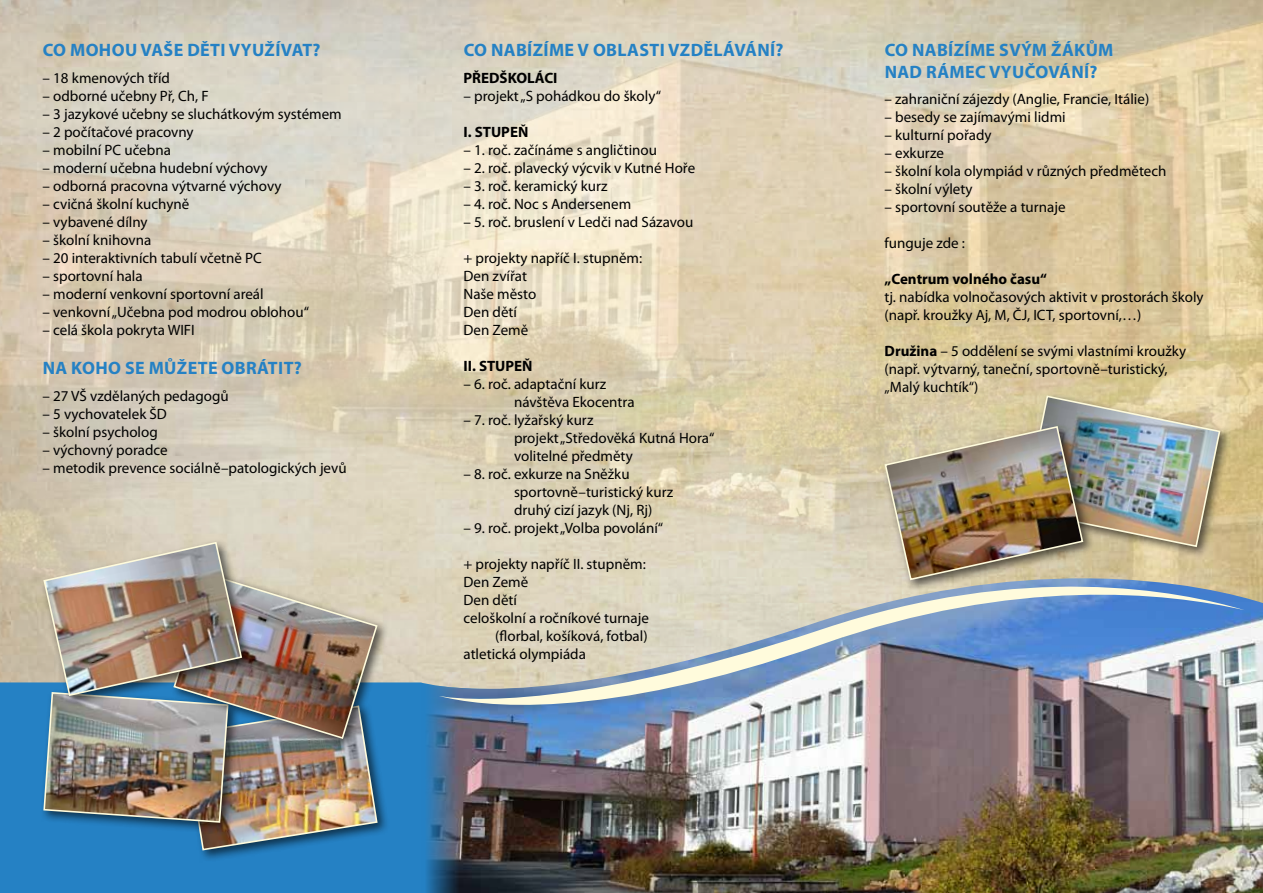
<style>
.page{position:relative;width:1263px;height:893px;background:#fff}
.page>*{position:absolute;margin:0;border:0;box-sizing:border-box;transform-origin:0 0}
.t1{font:700 18px/21.6px "Myriad Pro";letter-spacing:.02em;color:#2581c4}
.t2{font:15px/18px "Myriad Pro";color:#000}
.t3{font:700 15px "Myriad Pro";color:#000}
.s1{font-weight:700}
</style>
<div class="page">
<img style="left:0;top:0;width:1263px;height:682px">
<div style="left:0;top:682px;width:421px;height:211px;background:#2581c4"></div>
<img style="left:421px;top:578px;width:842px;height:315px">
<img style="left:438px;top:562px;width:807px;height:160px">
<div style="left:180px;top:702px;width:209px;height:160px;background:#000;opacity:.6"></div>
<div style="left:170px;top:571px;width:219px;height:179px;background:#000;opacity:.6"></div>
<div style="left:40px;top:538px;width:214px;height:170px;background:#000;opacity:.6"></div>
<img style="left:42px;top:541px;width:337px;height:310px">
<div style="left:1019px;top:392px;width:213px;height:167px;background:#000;opacity:.6"></div>
<div style="left:881px;top:422px;width:214px;height:170px;background:#000;opacity:.6"></div>
<img style="left:883px;top:394px;width:338px;height:187px">
<p class="t1" style="left:43px;top:39px;width:42px">CO MOHOU</p>
<p class="t1" style="left:141px;top:39px;width:12px">VAŠE</p>
<p class="t1" style="left:187px;top:39px;width:10px">DĚTI</p>
<p class="t1" style="left:229px;top:39px;width:34px">VYUŽÍVAT</p>
<p class="t1" style="left:312px;top:39px;width:10px">?</p>
<p class="t2" style="left:43px;top:68px;width:129px">– 18 kmenových tříd</p>
<p class="t2" style="left:43px;top:86px;width:168px">– odborné učebny Př, Ch, F</p>
<p class="t2" style="left:43px;top:104px;width:301px">– 3 jazykové učebny se sluchátkovým systémem</p>
<p class="t2" style="left:43px;top:122px;width:153px">– 2 počítačové pracovny</p>
<p class="t2" style="left:43px;top:140px;width:130px">– mobilní PC učebna</p>
<p class="t2" style="left:43px;top:158px;width:227px">– moderní učebna hudební výchovy</p>
<p class="t2" style="left:43px;top:176px;width:241px">– odborná pracovna výtvarné výchovy</p>
<p class="t2" style="left:43px;top:194px;width:148px">– cvičná školní kuchyně</p>
<p class="t2" style="left:43px;top:212px;width:107px">– vybavené dílny</p>
<p class="t2" style="left:43px;top:230px;width:110px">– školní knihovna</p>
<p class="t2" style="left:43px;top:248px;width:221px">– 20 interaktivních tabulí včetně PC</p>
<p class="t2" style="left:43px;top:266px;width:102px">– sportovní hala</p>
<p class="t2" style="left:43px;top:284px;width:223px">– moderní venkovní sportovní areál</p>
<p class="t2" style="left:43px;top:302px;width:268px">– venkovní „Učebna pod modrou oblohou“</p>
<p class="t2" style="left:43px;top:320px;width:154px">– celá škola pokryta WIFI</p>
<p class="t1" style="left:43px;top:357px;width:42px">NA KOHO</p>
<p class="t1" style="left:125px;top:357px;width:36px">SE MŮŽETE</p>
<p class="t1" style="left:222px;top:357px;width:12px">OBRÁTIT</p>
<p class="t1" style="left:294px;top:357px;width:10px">?</p>
<p class="t2" style="left:43px;top:386px;width:188px">– 27 VŠ vzdělaných pedagogů</p>
<p class="t2" style="left:43px;top:404px;width:126px">– 5 vychovatelek ŠD</p>
<p class="t2" style="left:43px;top:422px;width:117px">– školní psycholog</p>
<p class="t2" style="left:43px;top:440px;width:127px">– výchovný poradce</p>
<p class="t2" style="left:43px;top:458px;width:306px">– metodik prevence sociálně–patologických jevů</p>
<p class="t1" style="left:464px;top:39px;width:321px">CO NABÍZÍME V OBLASTI VZDĚLÁVÁNÍ?</p>
<p class="t3" style="left:463px;top:68px;width:28px">PŘEDŠKOLÁ</p>
<p class="t3" style="left:544px;top:68px;width:13px">CI</p>
<p class="t2" style="left:463px;top:86px;width:199px">– projekt „S pohádkou do školy“</p>
<p class="t3" style="left:463px;top:122px;width:21px">I. STUPE</p>
<p class="t3" style="left:518px;top:122px;width:12px">Ň</p>
<p class="t2" style="left:463px;top:140px;width:195px">– 1. roč. začínáme s angličtinou</p>
<p class="t2" style="left:463px;top:158px;width:233px">– 2. roč. plavecký výcvik v Kutné Hoře</p>
<p class="t2" style="left:463px;top:176px;width:146px">– 3. roč. keramický kurz</p>
<p class="t2" style="left:463px;top:194px;width:169px">– 4. roč. Noc s Andersenem</p>
<p class="t2" style="left:463px;top:212px;width:231px">– 5. roč. bruslení v Ledči nad Sázavou</p>
<p class="t2" style="left:463px;top:248px;width:180px">+ projekty napříč I. stupněm:<br>Den zvířat<br>Naše město<br>Den dětí<br>Den Země</p>
<p class="t3" style="left:463px;top:356px;width:25px">II . STUPE</p>
<p class="t3" style="left:522px;top:356px;width:12px">Ň</p>
<p class="t2" style="left:514px;top:374px;width:122px;text-indent:-51px">– 6. roč. adaptační kurz návštěva Ekocentra</p>
<p class="t2" style="left:514px;top:410px;width:202px;text-indent:-51px">– 7. roč. lyžařský kurz<br>projekt „Středověká Kutná Hora“ volitelné předměty</p>
<p class="t2" style="left:514px;top:464px;width:161px;text-indent:-51px">– 8. roč. exkurze na Sněžku sportovně–turistický kurz druhý cizí jazyk (Nj, Rj)</p>
<p class="t2" style="left:463px;top:518px;width:201px">– 9. roč. projekt „Volba povolání“</p>
<p class="t2" style="left:463px;top:554px;width:184px">+ projekty napříč II. stupněm:</p>
<p class="t2" style="left:463px;top:572px;width:66px">Den Země</p>
<p class="t2" style="left:463px;top:590px;width:55px">Den dětí</p>
<p class="t2" style="left:463px;top:608px;width:187px">celoškolní a ročníkové turnaje</p>
<p class="t2" style="left:495px;top:626px;width:154px">(florbal, košíková, fotbal)</p>
<p class="t2" style="left:463px;top:644px;width:124px">atletická olympiáda</p>
<p class="t1" style="left:885px;top:39px;width:230px">CO NABÍZÍME SVÝM ŽÁKŮM<br>NAD RÁMEC VYUČOVÁNÍ?</p>
<p class="t2" style="left:884px;top:90px;width:266px">– zahraniční zájezdy (Anglie, Francie, Itálie)</p>
<p class="t2" style="left:884px;top:108px;width:183px">– besedy se zajímavými lidmi</p>
<p class="t2" style="left:884px;top:126px;width:109px">– kulturní pořady</p>
<p class="t2" style="left:884px;top:144px;width:61px">– exkurze</p>
<p class="t2" style="left:884px;top:162px;width:283px">– školní kola olympiád v různých předmětech</p>
<p class="t2" style="left:884px;top:180px;width:90px">– školní výlety</p>
<p class="t2" style="left:884px;top:198px;width:183px">– sportovní soutěže a turnaje</p>
<p class="t2" style="left:884px;top:234px;width:82px">funguje zde :</p>
<p class="t3" style="left:884px;top:269px;width:164px">„CENTRUM VOLNÉHO ČASU“</p>
<p class="t2" style="left:884px;top:288px;width:321px">tj. nabídka volnočasových aktivit v prostorách školy (např. kroužky Aj, M, ČJ, ICT, sportovní,…)</p>
<p class="t2" style="left:884px;top:342px;width:303px"><span class="s1">DRUŽINA</span> – 5 oddělení se svými vlastními kroužky (např. výtvarný, taneční, sportovně–turistický, „Malý kuchtík“)</p>
</div>
